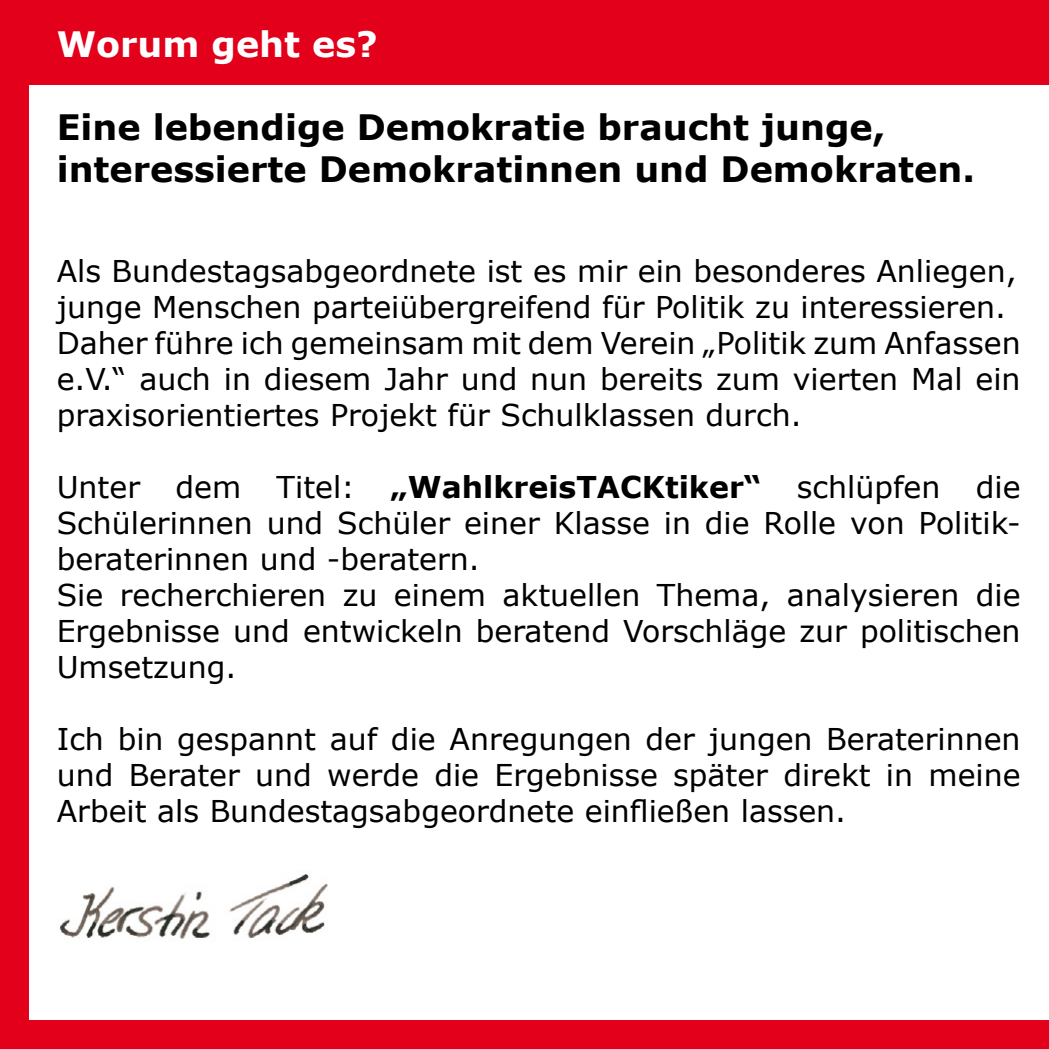
<style>
.page{position:relative;width:1049px;height:1049px;background:#fff}
.page>*{position:absolute;margin:0;border:0;box-sizing:border-box;transform-origin:0 0}
.t1{font:700 35px/42px "Verdana";color:#000}
.t2{font:700 35px "Verdana";color:#fff}
.t3{font:30px/36px "Verdana";color:#000}
.s1{font-weight:700}
</style>
<div class="page">
<div style="left:0;top:0;width:1049px;height:85px;background:#e2001a"></div>
<div style="left:0;top:0;width:28px;height:1049px;background:#e2001a"></div>
<div style="left:0;top:1020px;width:1049px;height:29px;background:#e2001a"></div>
<img style="left:59px;top:874px;width:269px;height:65px">
<p class="t2" style="left:57px;top:22px;width:322px">Worum geht es?</p>
<p class="t1" style="left:57px;top:105px;width:920px">Eine lebendige Demokratie braucht junge, interessierte Demokratinnen und Demokraten.</p>
<p class="t3" style="left:57px;top:252px;width:965px">Als Bundestagsabgeordnete ist es mir ein besonderes Anliegen, junge Menschen parteiübergreifend für Politik zu interessieren.<br>Daher führe ich gemeinsam mit dem Verein „Politik zum Anfassen e.V.“ auch in diesem Jahr und nun bereits zum vierten Mal ein praxisorientiertes Projekt für Schulklassen durch.</p>
<p class="t3" style="left:57px;top:468px;width:965px">Unter dem Titel: <span class="s1">„WahlkreisTACKtiker“</span> schlüpfen die Schülerinnen und Schüler einer Klasse in die Rolle von Politik&shy;beraterinnen und -beratern.<br>Sie recherchieren zu einem aktuellen Thema, analysieren die Ergebnisse und entwickeln beratend Vorschläge zur politischen Umsetzung.</p>
<p class="t3" style="left:57px;top:720px;width:965px;text-align:justify">Ich bin gespannt auf die Anregungen der jungen Beraterinnen und Berater und werde die Ergebnisse später direkt in meine Arbeit als Bundestagsabgeordnete einfließen lassen.</p>
</div>
